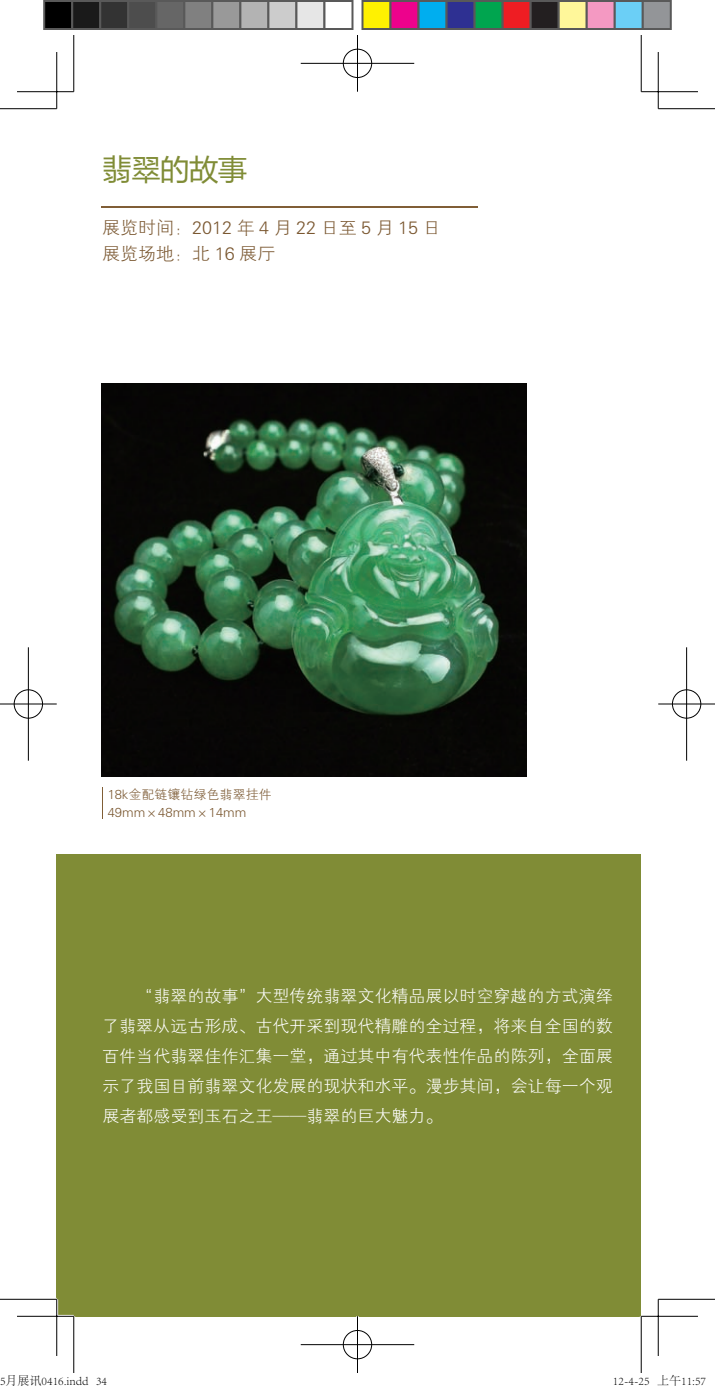
<style>
.page{position:relative;width:715px;height:1391px;background:#fff}
.page>*{position:absolute;margin:0;border:0;box-sizing:border-box;transform-origin:0 0}
.t1{font:30px "FZLTHJW GB1 0";letter-spacing:-.04em;color:#808c36}
.t2{font:18px/26px "FZXH1 K GBK1 0";color:#7a5730}
.t3{font:17px/30px "FZXH1 K GBK1 0";color:#fff;text-align:justify}
.t4{font:13px/18px "FZXH1 K GBK1 0";color:#7a5730}
.t5{font:300 12px "Adobe Song Std";color:#000}
</style>
<div class="page">
<div style="left:57px;top:854px;width:584px;height:462px;background:#808c36"></div>
<img style="left:102px;top:383px;width:424px;height:393px">
<hr style="left:101px;top:206px;width:376px;height:1px;background:#805e36">
<hr style="left:102px;top:787px;width:1px;height:32px;background:#805e36">
<hr style="left:17px;top:1315px;width:57px;height:3px;background:#fff">
<hr style="left:55px;top:1299px;width:3px;height:57px;background:#fff">
<hr style="left:0;top:108px;width:57px;height:1px;background:#000">
<hr style="left:658px;top:108px;width:56px;height:1px;background:#000">
<hr style="left:0;top:1299px;width:57px;height:1px;background:#000">
<hr style="left:658px;top:1299px;width:56px;height:1px;background:#000">
<hr style="left:73px;top:35px;width:1px;height:57px;background:#000">
<hr style="left:73px;top:1316px;width:1px;height:57px;background:#000">
<hr style="left:640px;top:35px;width:1px;height:57px;background:#000">
<hr style="left:640px;top:1316px;width:1px;height:57px;background:#000">
<hr style="left:17px;top:91px;width:57px;height:1px;background:#000">
<hr style="left:641px;top:91px;width:56px;height:1px;background:#000">
<hr style="left:17px;top:1316px;width:57px;height:1px;background:#000">
<hr style="left:641px;top:1316px;width:56px;height:1px;background:#000">
<hr style="left:56px;top:52px;width:1px;height:57px;background:#000">
<hr style="left:56px;top:1299px;width:1px;height:57px;background:#000">
<hr style="left:657px;top:52px;width:1px;height:57px;background:#000">
<hr style="left:657px;top:1299px;width:1px;height:57px;background:#000">
<div style="left:342px;top:48px;width:31px;height:31px;border:3px solid #fff;border-radius:50%"></div>
<hr style="left:300px;top:62px;width:114px;height:3px;background:#fff">
<hr style="left:356px;top:35px;width:3px;height:57px;background:#fff">
<div style="left:343px;top:49px;width:29px;height:29px;border:1px solid #000;border-radius:50%"></div>
<hr style="left:300px;top:63px;width:114px;height:1px;background:#000">
<hr style="left:357px;top:35px;width:1px;height:57px;background:#000">
<div style="left:342px;top:1329px;width:31px;height:31px;border:3px solid #fff;border-radius:50%"></div>
<hr style="left:300px;top:1343px;width:114px;height:3px;background:#fff">
<hr style="left:356px;top:1316px;width:3px;height:57px;background:#fff">
<div style="left:343px;top:1330px;width:29px;height:29px;border:1px solid #000;border-radius:50%"></div>
<hr style="left:300px;top:1344px;width:114px;height:1px;background:#000">
<hr style="left:357px;top:1316px;width:1px;height:57px;background:#000">
<div style="left:13px;top:688px;width:31px;height:32px;border:3px solid #fff;border-radius:50%"></div>
<hr style="left:0;top:703px;width:57px;height:2px;background:#fff">
<hr style="left:27px;top:647px;width:3px;height:114px;background:#fff">
<div style="left:14px;top:690px;width:29px;height:28px;border:1px solid #000;border-radius:50%"></div>
<hr style="left:0;top:704px;width:57px;height:1px;background:#000">
<hr style="left:28px;top:647px;width:1px;height:114px;background:#000">
<div style="left:670px;top:688px;width:32px;height:32px;border:3px solid #fff;border-radius:50%"></div>
<hr style="left:658px;top:703px;width:56px;height:2px;background:#fff">
<hr style="left:685px;top:647px;width:2px;height:114px;background:#fff">
<div style="left:672px;top:690px;width:28px;height:28px;border:1px solid #000;border-radius:50%"></div>
<hr style="left:658px;top:704px;width:56px;height:1px;background:#000">
<hr style="left:686px;top:647px;width:1px;height:114px;background:#000">
<div style="left:44px;top:1px;width:28px;height:28px;background:#000"></div>
<div style="left:43px;top:0;width:30px;height:30px;border:2px solid #595959"></div>
<div style="left:72px;top:1px;width:28px;height:28px;background:#1a1a1a"></div>
<div style="left:71px;top:0;width:30px;height:30px;border:2px solid #595959"></div>
<div style="left:100px;top:1px;width:28px;height:28px;background:#333"></div>
<div style="left:99px;top:0;width:30px;height:30px;border:2px solid #595959"></div>
<div style="left:128px;top:1px;width:28px;height:28px;background:#4d4d4d"></div>
<div style="left:127px;top:0;width:30px;height:30px;border:2px solid #595959"></div>
<div style="left:156px;top:1px;width:28px;height:28px;background:#666"></div>
<div style="left:155px;top:0;width:30px;height:30px;border:2px solid #595959"></div>
<div style="left:184px;top:1px;width:28px;height:28px;background:#808080"></div>
<div style="left:183px;top:0;width:30px;height:30px;border:2px solid #595959"></div>
<div style="left:212px;top:1px;width:28px;height:28px;background:#999"></div>
<div style="left:211px;top:0;width:30px;height:30px;border:2px solid #595959"></div>
<div style="left:240px;top:1px;width:28px;height:28px;background:#b3b3b3"></div>
<div style="left:239px;top:0;width:30px;height:30px;border:2px solid #595959"></div>
<div style="left:268px;top:1px;width:28px;height:28px;background:#ccc"></div>
<div style="left:267px;top:0;width:30px;height:30px;border:2px solid #595959"></div>
<div style="left:296px;top:1px;width:28px;height:28px;background:#e6e6e6"></div>
<div style="left:295px;top:0;width:30px;height:30px;border:2px solid #595959"></div>
<div style="left:323px;top:0;width:30px;height:30px;border:2px solid #595959"></div>
<div style="left:362px;top:1px;width:28px;height:28px;background:#fff101"></div>
<div style="left:361px;top:0;width:30px;height:30px;border:2px solid #595959"></div>
<div style="left:390px;top:1px;width:28px;height:28px;background:#ed028c"></div>
<div style="left:389px;top:0;width:30px;height:30px;border:2px solid #595959"></div>
<div style="left:418px;top:1px;width:28px;height:28px;background:#00aeef"></div>
<div style="left:417px;top:0;width:30px;height:30px;border:2px solid #595959"></div>
<div style="left:446px;top:1px;width:28px;height:28px;background:#2e3092"></div>
<div style="left:445px;top:0;width:30px;height:30px;border:2px solid #595959"></div>
<div style="left:474px;top:1px;width:28px;height:28px;background:#00a54f"></div>
<div style="left:473px;top:0;width:30px;height:30px;border:2px solid #595959"></div>
<div style="left:502px;top:1px;width:28px;height:28px;background:#ee1d23"></div>
<div style="left:501px;top:0;width:30px;height:30px;border:2px solid #595959"></div>
<div style="left:530px;top:1px;width:28px;height:28px;background:#231f20"></div>
<div style="left:529px;top:0;width:30px;height:30px;border:2px solid #595959"></div>
<div style="left:558px;top:1px;width:28px;height:28px;background:#fff79a"></div>
<div style="left:557px;top:0;width:30px;height:30px;border:2px solid #595959"></div>
<div style="left:586px;top:1px;width:28px;height:28px;background:#f499c2"></div>
<div style="left:585px;top:0;width:30px;height:30px;border:2px solid #595959"></div>
<div style="left:614px;top:1px;width:28px;height:28px;background:#6bcff6"></div>
<div style="left:613px;top:0;width:30px;height:30px;border:2px solid #595959"></div>
<div style="left:642px;top:1px;width:28px;height:28px;background:#939598"></div>
<div style="left:641px;top:0;width:30px;height:30px;border:2px solid #595959"></div>
<svg style="left:73px;top:1362px;width:2px;height:11px"></svg>
<h1 class="t1" style="left:102px;top:153px;width:147px">翡翠的故事</h1>
<p class="t2" style="left:102px;top:215px;width:340px">展览时间：2012 年 4 月 22 日至 5 月 15 日展览场地：北 16 展厅</p>
<p class="t4" style="left:108px;top:785px;width:165px">18k金配链镶钻绿色翡翠挂件<br>49mm×48mm×14mm</p>
<p class="t3" style="left:102px;top:982px;width:511px;text-indent:34px">“翡翠的故事”大型传统翡翠文化精品展以时空穿越的方式演绎了翡翠从远古形成、古代开采到现代精雕的全过程，将来自全国的数百件当代翡翠佳作汇集一堂，通过其中有代表性作品的陈列，全面展示了我国目前翡翠文化发展的现状和水平。漫步其间，会让每一个观展者都感受到玉石之王——翡翠的巨大魅力。</p>
<p class="t5" style="left:0;top:1374px;width:109px">5月展讯0416.indd 34</p>
<p class="t5" style="left:612px;top:1374px;width:95px">12-4-25 上午11:57</p>
</div>
